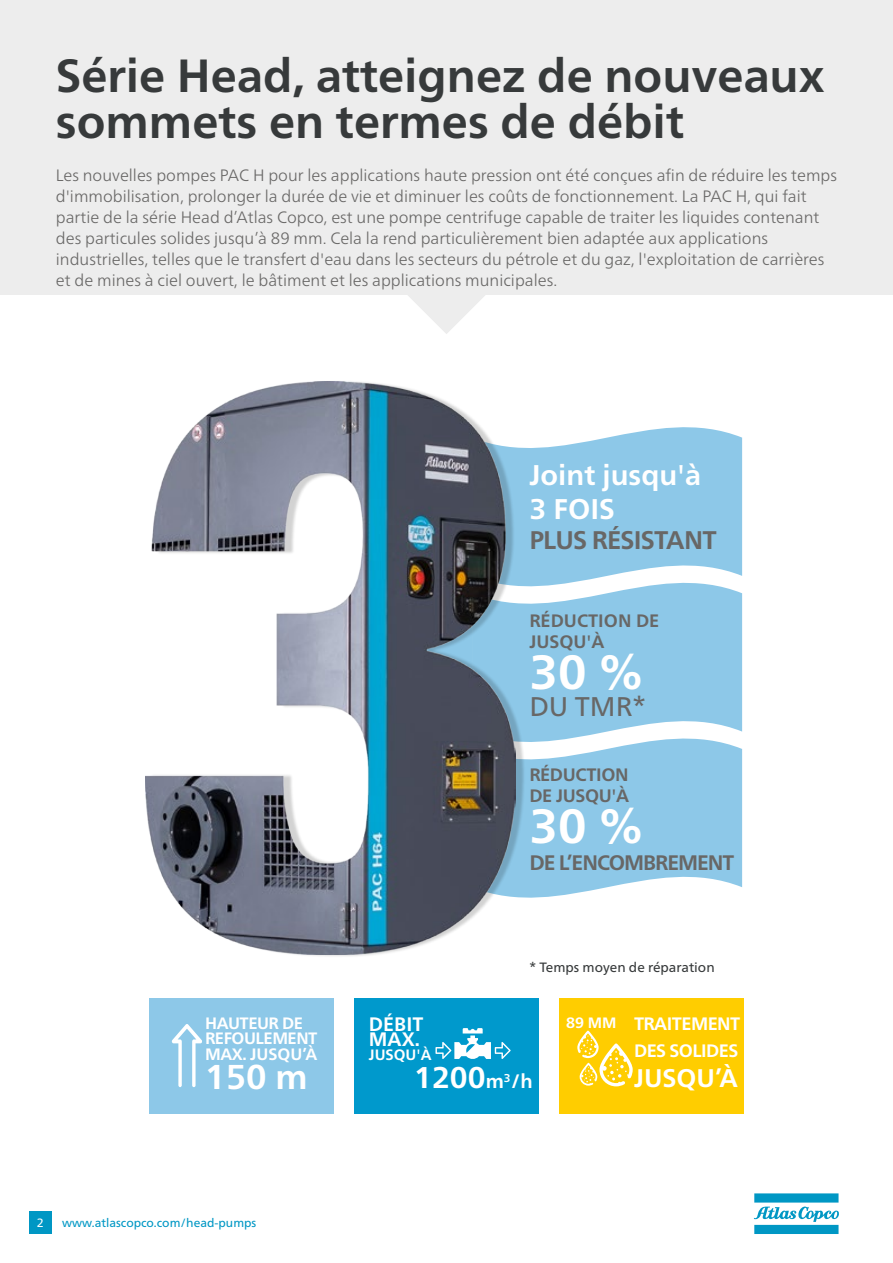
<style>
.page{position:relative;width:893px;height:1263px;background:#fff}
.page>*{position:absolute;margin:0;border:0;box-sizing:border-box;transform-origin:0 0}
.t1{font:700 48px "Neue Frutiger World";color:#fff}
.t2{font:700 46.5px/46.5px "Neue Frutiger World";color:#373a3b}
.t3{font:700 34.5px "Neue Frutiger World";color:#fff}
.t4{font:700 30px "Neue Frutiger World";color:#fff}
.t5{font:700 28.5px/34.2px "Neue Frutiger World";color:#fff}
.t6{font:27px "Neue Frutiger World";color:#686766}
.t7{font:700 25.5px "Neue Frutiger World";letter-spacing:-.03em;color:#686766}
.t8{font:700 25.5px "Neue Frutiger World";color:#fff}
.t9{font:700 21px "Neue Frutiger World";letter-spacing:-.05em;color:#686766}
.t10{font:700 19.5px/15px "Neue Frutiger World";color:#fff}
.t11{font:700 18px/21.6px "Neue Frutiger World";letter-spacing:-.01em;color:#686766}
.t12{font:700 18px/27px "Neue Frutiger World";letter-spacing:-.03em;color:#fff}
.t13{font:300 16.5px/21px "Neue Frutiger World";color:#686766}
.t14{font:700 16.5px/15px "Neue Frutiger World";letter-spacing:-.03em;color:#fff}
.t15{font:700 16.5px "Neue Frutiger World";color:#fff}
.t16{font:700 15px "Neue Frutiger World";color:#fff}
.t17{font:13.5px "Neue Frutiger World";color:#373a3b}
.t18{font:12px "Neue Frutiger World";color:#0097c4}
.t19{font:12px "Neue Frutiger World";color:#fff}
.s1{font-size:19.5px}
</style>
<div class="page">
<div style="left:562px;top:427px;width:180px;height:130px;background:#8dc8e8"></div>
<svg style="left:562px;top:557px;width:180px;height:156px;background:#99ceea"></svg>
<svg style="left:562px;top:713px;width:180px;height:183px;fill:#8dc8e8"></svg>
<img style="left:145px;top:445px;width:417px;height:511px">
<img style="left:146px;top:381px;width:370px;height:574px">
<div style="left:0;top:0;width:893px;height:295px;background:#ededed"></div>
<svg style="left:408px;top:295px;width:77px;height:39px"></svg>
<div style="left:354px;top:998px;width:185px;height:115px;background:#09c"></div>
<svg style="left:435px;top:1028px;width:76px;height:31px"></svg>
<div style="left:559px;top:998px;width:185px;height:115px;background:#ffcd00"></div>
<svg style="left:577px;top:1031px;width:56px;height:55px"></svg>
<div style="left:149px;top:998px;width:184px;height:115px;background:#8dc8e8"></div>
<svg style="left:172px;top:1024px;width:30px;height:63px"></svg>
<svg style="left:754px;top:1193px;width:85px;height:41px"></svg>
<div style="left:29px;top:1211px;width:22px;height:23px;background:#0097c4"></div>
<h2 class="t2" style="left:56px;top:52px;width:770px">Série Head, atteignez de nouveaux sommets en termes de débit</h2>
<p class="t13" style="left:56px;top:165px;width:783px">Les nouvelles pompes PAC H pour les applications haute pression ont été conçues afin de réduire les temps d'immobilisation, prolonger la durée de vie et diminuer les coûts de fonctionnement. La PAC H, qui fait partie de la série Head d’Atlas Copco, est une pompe centrifuge capable de traiter les liquides contenant des particules solides jusqu’à 89 mm. Cela la rend particulièrement bien adaptée aux applications industrielles, telles que le transfert d'eau dans les secteurs du pétrole et du gaz, l'exploitation de carrières et de mines à ciel ouvert, le bâtiment et les applications municipales.</p>
<p class="t14" style="left:205px;top:1015px;width:114px">HAUTEUR DE<br>REFOULEMENT</p>
<p class="t15" style="left:205px;top:1040px;width:114px">MAX. JUSQU’À</p>
<h3 class="t3" style="left:205px;top:1046px;width:104px">150 m</h3>
<p class="t19" style="left:37px;top:1214px;width:8px">2</p>
<p class="t18" style="left:62px;top:1213px;width:196px">www.atlascopco.com/head-pumps</p>
<h3 class="t5" style="left:529px;top:457px;width:173px">Joint jusqu'à<br>3 FOIS</h3>
<h3 class="t7" style="left:529px;top:517px;width:189px">PLUS RÉSISTANT</h3>
<p class="t11" style="left:529px;top:609px;width:131px">RÉDUCTION DE<br>JUSQU'À</p>
<h1 class="t1" style="left:529px;top:630px;width:116px">30 %</h1>
<h3 class="t6" style="left:529px;top:685px;width:118px">DU TMR*</h3>
<p class="t11" style="left:529px;top:763px;width:101px">RÉDUCTION<br>DE JUSQU'À</p>
<h1 class="t1" style="left:529px;top:784px;width:116px">30 %</h1>
<p class="t9" style="left:529px;top:844px;width:206px">DE L’ENCOMBREMENT</p>
<p class="t17" style="left:529px;top:956px;width:187px">* Temps moyen de réparation</p>
<p class="t10" style="left:369px;top:1016px;width:56px">DÉBIT<br>MAX.</p>
<p class="t16" style="left:369px;top:1041px;width:64px">JUSQU'À</p>
<h3 class="t4" style="left:414px;top:1051px;width:120px">1200<span class="s1">m</span><sup>3</sup><span class="s1">/h</span></h3>
<p class="t16" style="left:566px;top:1009px;width:52px">89 MM</p>
<p class="t12" style="left:634px;top:1010px;width:108px">TRAITEMENT<br>DES SOLIDES</p>
<h3 class="t8" style="left:634px;top:1055px;width:106px">JUSQU’À</h3>
</div>
